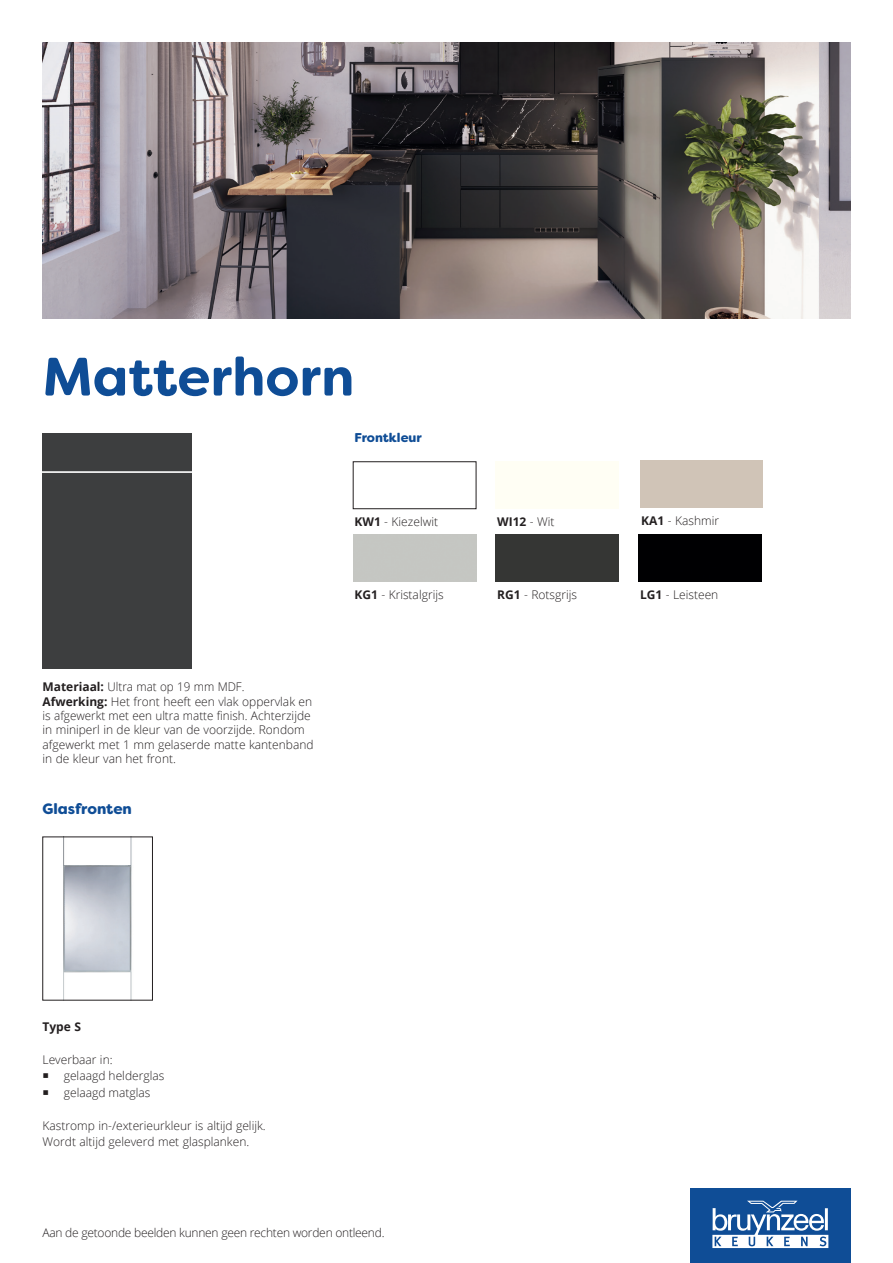
<style>
.page{position:relative;width:893px;height:1263px;background:#fff}
.page>*{position:absolute;margin:0;border:0;box-sizing:border-box;transform-origin:0 0}
.t1{font:700 54px "Filson Soft";color:#0f4d96}
.t2{font:900 15px "Filson Soft";color:#0f4d96}
.t3{font:900 12.75px "Filson Soft";color:#0f4d96}
.t4{font:300 12px/14.4px "Open Sans";color:#231f20}
.t5{font:300 12px "Open Sans";letter-spacing:-.02em;color:#231f20}
.t6{font:700 12px "Open Sans";color:#231f20}
.s1{font-weight:700}
.s2{font-weight:300}
</style>
<div class="page">
<img style="left:43px;top:43px;width:807px;height:276px">
<div style="left:690px;top:1188px;width:160px;height:75px;background:#0f4d96"></div>
<svg style="left:712px;top:1201px;width:116px;height:47px"></svg>
<img style="left:63px;top:839px;width:69px;height:159px">
<div style="left:43px;top:837px;width:110px;height:163px;border:1px solid #231f20"></div>
<div style="left:353px;top:461px;width:123px;height:48px;border:1px solid #231f20"></div>
<div style="left:496px;top:534px;width:123px;height:47px;background:#353634"></div>
<div style="left:639px;top:534px;width:123px;height:47px;background:#000002"></div>
<div style="left:43px;top:433px;width:149px;height:236px;background:#3d3e3f"></div>
<h1 class="t1" style="left:43px;top:342px;width:313px">Matterhorn</h1>
<p class="t3" style="left:354px;top:430px;width:69px">Frontkleur</p>
<p class="t4" style="left:354px;top:514px;width:85px"><span class="s1">KW1</span> - Kiezelwit</p>
<p class="t6" style="left:497px;top:514px;width:59px">WI12 <span class="s2">- Wit</span></p>
<p class="t4" style="left:641px;top:513px;width:79px"><span class="s1">KA1</span> - Kashmir</p>
<p class="t4" style="left:43px;top:679px;width:273px"><span class="s1">Materiaal:</span> Ultra mat op 19 mm MDF.<br><span class="s1">Afwerking:</span> Het front heeft een vlak oppervlak en is afgewerkt met een ultra matte finish. Achterzijde in miniperl in de kleur van de voorzijde. Rondom afgewerkt met 1 mm gelaserde matte kantenband in de kleur van het front.</p>
<p class="t2" style="left:43px;top:798px;width:91px">Glasfronten</p>
<p class="t4" style="left:354px;top:587px;width:91px"><span class="s1">KG1</span> - Kristalgrijs</p>
<p class="t4" style="left:497px;top:587px;width:81px"><span class="s1">RG1</span> - Rotsgrijs</p>
<p class="t4" style="left:640px;top:587px;width:80px"><span class="s1">LG1</span> - Leisteen</p>
<p class="t6" style="left:43px;top:1018px;width:40px">Type S</p>
<p class="t4" style="left:64px;top:1051px;width:102px;line-height:16.5px;text-indent:-21px">Leverbaar in:<br>gelaagd helderglas gelaagd matglas</p>
<p class="t4" style="left:43px;top:1117px;width:225px;line-height:16.5px">Kastromp in-/exterieurkleur is altijd gelijk.<br>Wordt altijd geleverd met glasplanken.</p>
<p class="t5" style="left:43px;top:1224px;width:344px">Aan de getoonde beelden kunnen geen rechten worden ontleend.</p>
</div>
